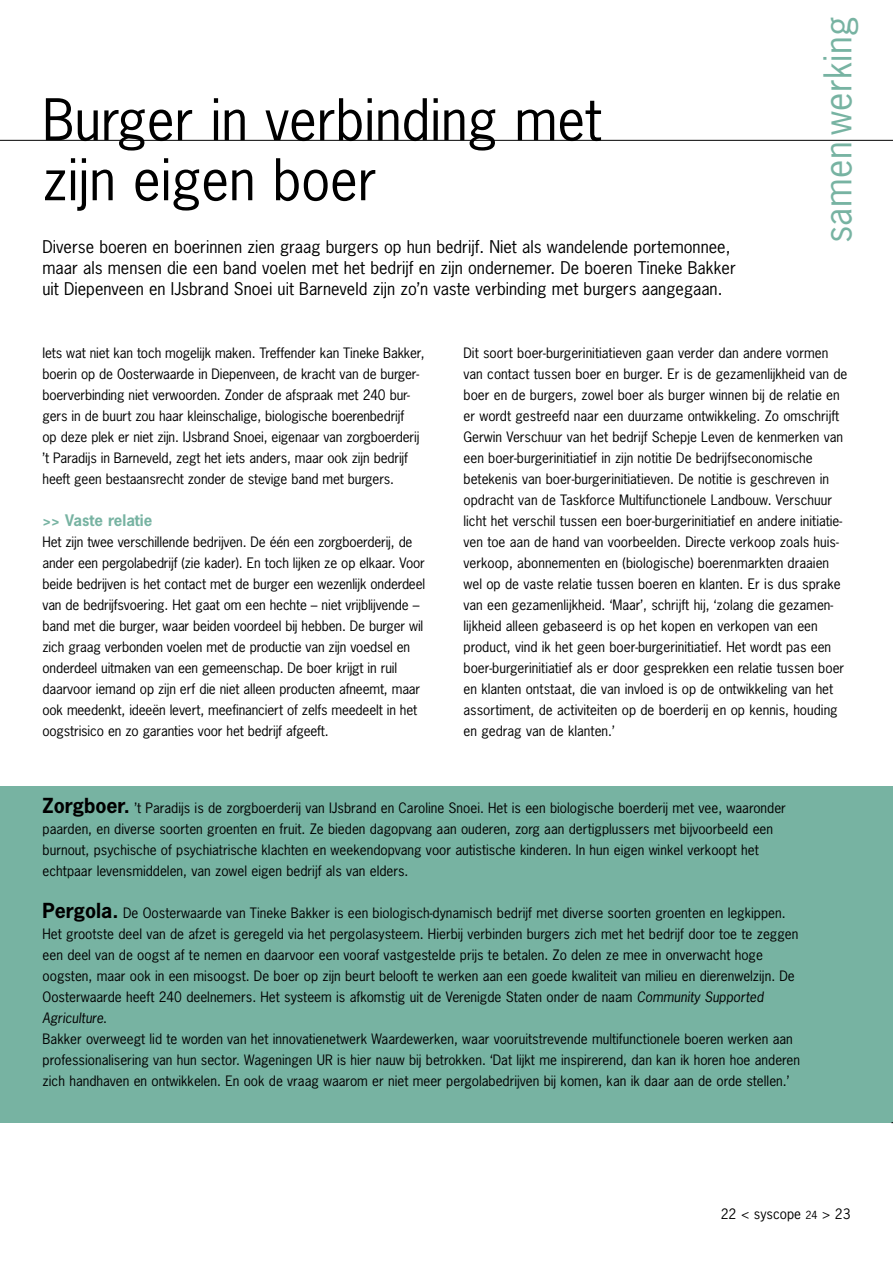
<style>
.page{position:relative;width:893px;height:1263px;background:#fff}
.page>*{position:absolute;margin:0;border:0;box-sizing:border-box;transform-origin:0 0}
.t1{font:54px/60px "News Gothic";color:#000}
.t2{font:36px "News Gothic";letter-spacing:.01em;color:#77b3a2}
.t3{font:16.5px/21px "News Gothic";color:#000}
.t4{font:700 15px "News Gothic";color:#77b3a2}
.t5{font:13.5px/21px "News Gothic";color:#000}
.s1{font-weight:700;font-size:19.5px}
.s2{font-style:italic}
.s3{font-size:10.5px}
</style>
<div class="page">
<div style="left:0;top:786px;width:893px;height:337px;background:#77b3a2"></div>
<hr style="left:0;top:140px;width:893px;height:1px;background:#000">
<h1 class="t1" style="left:43px;top:92px;width:560px">Burger in verbinding met zijn eigen boer</h1>
<p class="t3" style="left:43px;top:236px;width:695px">Diverse boeren en boerinnen zien graag burgers op hun bedrijf. Niet als wandelende portemonnee, maar als mensen die een band voelen met het bedrijf en zijn ondernemer. De boeren Tineke Bakker uit Diepenveen en IJsbrand Snoei uit Barneveld zijn zo’n vaste verbinding met burgers aangegaan.</p>
<h2 class="t2" style="left:818px;top:243px;width:229px;rotate:-90deg">samen werking</h2>
<p class="t5" style="left:43px;top:342px;width:384px">Iets wat niet kan toch mogelijk maken. Treffender kan Tineke Bakker, boerin op de Oosterwaarde in Diepenveen, de kracht van de burger&shy;boerverbinding niet verwoorden. Zonder de afspraak met 240 bur&shy;gers in de buurt zou haar kleinschalige, biologische boerenbedrijf<br>op deze plek er niet zijn. IJsbrand Snoei, eigenaar van zorgboerderij ’t Paradijs in Barneveld, zegt het iets anders, maar ook zijn bedrijf heeft geen bestaansrecht zonder de stevige band met burgers.</p>
<p class="t4" style="left:43px;top:512px;width:111px">&gt;&gt; Vaste relatie</p>
<p class="t5" style="left:43px;top:531px;width:384px">Het zijn twee verschillende bedrijven. De één een zorgboerderij, de ander een pergolabedrijf (zie kader). En toch lijken ze op elkaar. Voor beide bedrijven is het contact met de burger een wezenlijk onderdeel van de bedrijfsvoering. Het gaat om een hechte – niet vrijblijvende – band met die burger, waar beiden voordeel bij hebben. De burger wil zich graag verbonden voelen met de productie van zijn voedsel en onderdeel uitmaken van een gemeenschap. De boer krijgt in ruil daarvoor iemand op zijn erf die niet alleen producten afneemt, maar ook meedenkt, ideeën levert, meefinanciert of zelfs meedeelt in het oogstrisico en zo garanties voor het bedrijf afgeeft.</p>
<p class="t5" style="left:463px;top:342px;width:385px">Dit soort boer-burgerinitiatieven gaan verder dan andere vormen van contact tussen boer en burger. Er is de gezamenlijkheid van de boer en de burgers, zowel boer als burger winnen bij de relatie en er wordt gestreefd naar een duurzame ontwikkeling. Zo omschrijft Gerwin Verschuur van het bedrijf Schepje Leven de kenmerken van een boer-burgerinitiatief in zijn notitie De bedrijfseconomische betekenis van boer-burgerinitiatieven. De notitie is geschreven in opdracht van de Taskforce Multifunctionele Landbouw. Verschuur licht het verschil tussen een boer-burgerinitiatief en andere initiatie&shy;ven toe aan de hand van voorbeelden. Directe verkoop zoals huis&shy;verkoop, abonnementen en (biologische) boerenmarkten draaien wel op de vaste relatie tussen boeren en klanten. Er is dus sprake van een gezamenlijkheid. ‘Maar’, schrijft hij, ‘zolang die gezamen&shy;lijkheid alleen gebaseerd is op het kopen en verkopen van een product, vind ik het geen boer-burgerinitiatief. Het wordt pas een boer-burgerinitiatief als er door gesprekken een relatie tussen boer en klanten ontstaat, die van invloed is op de ontwikkeling van het assortiment, de activiteiten op de boerderij en op kennis, houding en gedrag van de klanten.’</p>
<p class="t5" style="left:43px;top:798px;width:745px"><span class="s1">Zorgboer.</span> ’t Paradijs is de zorgboerderij van IJsbrand en Caroline Snoei. Het is een biologische boerderij met vee, waaronder paarden, en diverse soorten groenten en fruit. Ze bieden dagopvang aan ouderen, zorg aan dertigplussers met bijvoorbeeld een burnout, psychische of psychiatrische klachten en weekendopvang voor autistische kinderen. In hun eigen winkel verkoopt het echtpaar levensmiddelen, van zowel eigen bedrijf als van elders.</p>
<p class="t5" style="left:43px;top:903px;width:759px"><span class="s1">Pergola.</span> De Oosterwaarde van Tineke Bakker is een biologisch-dynamisch bedrijf met diverse soorten groenten en legkippen.<br>Het grootste deel van de afzet is geregeld via het pergolasysteem. Hierbij verbinden burgers zich met het bedrijf door toe te zeggen een deel van de oogst af te nemen en daarvoor een vooraf vastgestelde prijs te betalen. Zo delen ze mee in onverwacht hoge oogsten, maar ook in een misoogst. De boer op zijn beurt belooft te werken aan een goede kwaliteit van milieu en dierenwelzijn. De Oosterwaarde heeft 240 deelnemers. Het systeem is afkomstig uit de Verenigde Staten onder de naam <span class="s2">Community Supported Agriculture</span>.<br>Bakker overweegt lid te worden van het innovatienetwerk Waardewerken, waar vooruitstrevende multifunctionele boeren werken aan professionalisering van hun sector. Wageningen UR is hier nauw bij betrokken. ‘Dat lijkt me inspirerend, dan kan ik horen hoe anderen zich handhaven en ontwikkelen. En ook de vraag waarom er niet meer pergolabedrijven bij komen, kan ik daar aan de orde stellen.’</p>
<p class="t5" style="left:721px;top:1203px;width:131px">22 &lt; syscope <span class="s3">24</span> &gt; 23</p>
</div>
